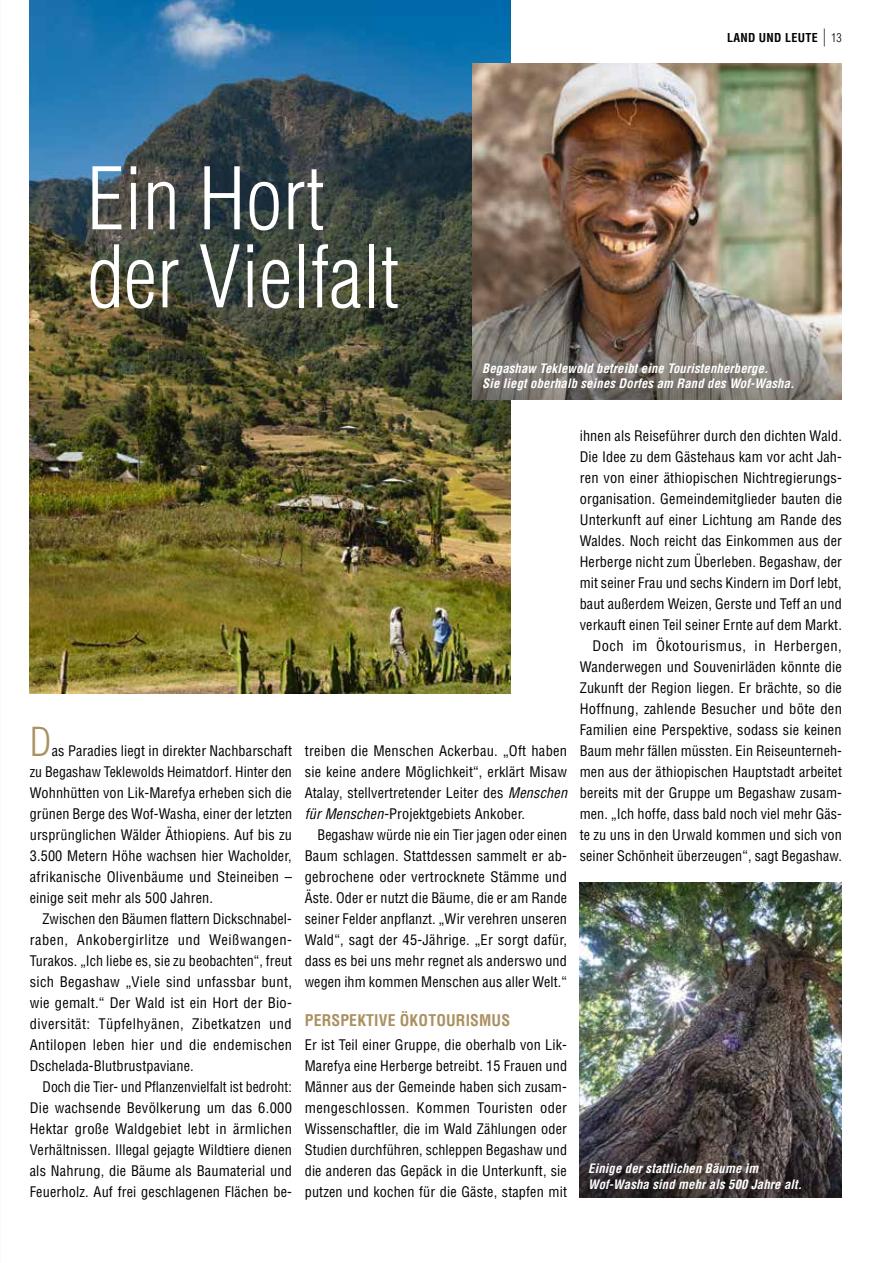
<style>
.page{position:relative;width:893px;height:1263px;background:#fff}
.page>*{position:absolute;margin:0;border:0;box-sizing:border-box;transform-origin:0 0}
.t1{font:300 condensed 84px/78px "Helvetica";color:#fff}
.t2{font:300 condensed 39px "Helvetica";color:#ab9162}
.t3{font:700 condensed 15.75px "Helvetica";letter-spacing:.01em;color:#ab9162}
.t4{font:condensed 14.25px/21px "Helvetica";letter-spacing:.01em;color:#000;text-align:justify}
.t5{font:italic 700 condensed 12.75px/15.8px "Helvetica";letter-spacing:.01em;color:#fff}
.t6{font:700 condensed 12px "Helvetica";letter-spacing:.025em;color:#000}
.s1{font-weight:300;font-size:18px}
.s2{font-weight:300}
.s3{font-style:italic}
</style>
<div class="page">
<img style="left:30px;top:0;width:481px;height:693px">
<img style="left:580px;top:882px;width:262px;height:315px">
<img style="left:473px;top:63px;width:369px;height:336px">
<h1 class="t1" style="left:87px;top:159px;width:314px">Ein Hort der Vielfalt</h1>
<p class="t6" style="left:727px;top:30px;width:116px">LAND UND LEUTE <span class="s1">|</span> <span class="s2">13</span></p>
<p class="t5" style="left:482px;top:360px;width:314px">Begashaw Teklewold betreibt eine Touristenherberge.<br>Sie liegt oberhalb seines Dorfes am Rand des Wof-Washa.</p>
<h2 class="t2" style="left:30px;top:718px;width:23px">D</h2>
<p class="t4" style="left:30px;top:740px;width:264px;text-indent:22px">as Paradies liegt in direkter Nachbarschaft zu Begashaw Teklewolds Heimatdorf. Hinter den Wohnhütten von Lik-Marefya erheben sich die grünen Berge des Wof-Washa, einer der letzten ursprünglichen Wälder Äthiopiens. Auf bis zu 3.500 Metern Höhe wachsen hier Wacholder, afrikanische Olivenbäume und Steineiben – einige seit mehr als 500 Jahren.</p>
<p class="t4" style="left:30px;top:908px;width:264px;text-indent:13px">Zwischen den Bäumen flattern Dickschnabel&shy;raben, Ankobergirlitze und Weißwangen-Turakos. „Ich liebe es, sie zu beobachten“, freut sich Begashaw „Viele sind unfassbar bunt, wie gemalt.“ Der Wald ist ein Hort der Bio&shy;diversität: Tüpfelhyänen, Zibetkatzen und Antilopen leben hier und die endemischen Dschelada-Blutbrustpaviane.</p>
<p class="t4" style="left:30px;top:1076px;width:264px;text-indent:13px">Doch die Tier- und Pflanzenvielfalt ist bedroht:<br>Die wachsende Bevölkerung um das 6.000<br>Hektar große Waldgebiet lebt in ärmlichen Verhältnissen. Illegal gejagte Wildtiere dienen als Nahrung, die Bäume als Baumaterial und Feuerholz. Auf frei geschlagenen Flächen be-</p>
<p class="t4" style="left:305px;top:740px;width:264px">treiben die Menschen Ackerbau. „Oft haben sie keine andere Möglichkeit“, erklärt Misaw Atalay, stellvertretender Leiter des <span class="s3">Menschen für Menschen-</span>Projektgebiets Ankober.</p>
<p class="t4" style="left:305px;top:824px;width:264px;text-indent:13px">Begashaw würde nie ein Tier jagen oder einen Baum schlagen. Stattdessen sammelt er ab&shy;gebrochene oder vertrocknete Stämme und Äste. Oder er nutzt die Bäume, die er am Rande seiner Felder anpflanzt. „Wir verehren unseren Wald“, sagt der 45-Jährige. „Er sorgt dafür, dass es bei uns mehr regnet als anderswo und wegen ihm kommen Menschen aus aller Welt.“</p>
<p class="t3" style="left:305px;top:1010px;width:207px">PERSPEKTIVE ÖKOTOURISMUS</p>
<p class="t4" style="left:305px;top:1034px;width:264px">Er ist Teil einer Gruppe, die oberhalb von Lik-Marefya eine Herberge betreibt. 15 Frauen und Männer aus der Gemeinde haben sich zusam&shy;mengeschlossen. Kommen Touristen oder Wissenschaftler, die im Wald Zählungen oder Studien durchführen, schleppen Begashaw und die anderen das Gepäck in die Unterkunft, sie putzen und kochen für die Gäste, stapfen mit</p>
<p class="t4" style="left:580px;top:425px;width:264px;text-align:right">ihnen als Reiseführer durch den dichten Wald.<br>Die Idee zu dem Gästehaus kam vor acht Jah&shy;ren von einer äthiopischen Nichtregierungs&shy;organisation. Gemeindemitglieder bauten die Unterkunft auf einer Lichtung am Rande des Waldes. Noch reicht das Einkommen aus der Herberge nicht zum Überleben. Begashaw, der mit seiner Frau und sechs Kindern im Dorf lebt, baut außerdem Weizen, Gerste und Teff an und verkauft einen Teil seiner Ernte auf dem Markt.<br>Doch im Ökotourismus, in Herbergen, Wanderwegen und Souvenirläden könnte die Zukunft der Region liegen. Er brächte, so die Hoffnung, zahlende Besucher und böte den Familien eine Perspektive, sodass sie keinen Baum mehr fällen müssten. Ein Reiseunterneh&shy;men aus der äthiopischen Hauptstadt arbeitet bereits mit der Gruppe um Begashaw zusam&shy;men. „Ich hoffe, dass bald noch viel mehr Gäs&shy;te zu uns in den Urwald kommen und sich von seiner Schönheit überzeugen“, sagt Begashaw.</p>
<p class="t5" style="left:588px;top:1160px;width:215px">Einige der stattlichen Bäume im<br>Wof-Washa sind mehr als 500 Jahre alt.</p>
</div>
